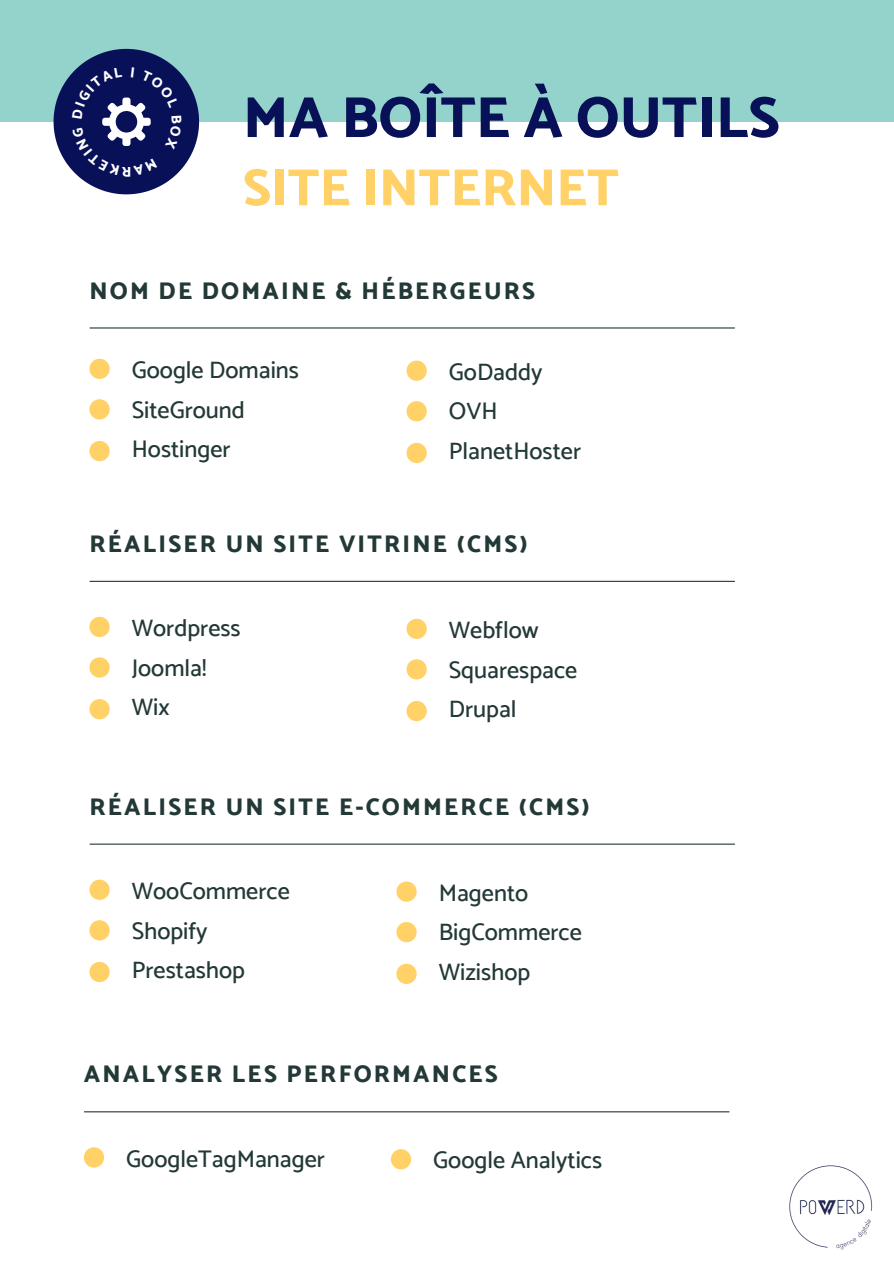
<style>
.page{position:relative;width:894px;height:1264px;background:#fff}
.page>*{position:absolute;margin:0;border:0;box-sizing:border-box;transform-origin:0 0}
.t1{font:800 58.2px "Catamaran";color:#081158}
.t2{font:800 52.35px "Catamaran";color:#ffd166}
.t3{font:500 24px "Catamaran";color:#233937}
.t4{font:800 24px "Catamaran";letter-spacing:.09em;color:#233937}
.t5{font:800 14.1px "Catamaran";color:#fff}
</style>
<div class="page">
<div style="left:0;top:0;width:893px;height:122px;background:#94d3cb"></div>
<svg style="left:89px;top:699px;width:21px;height:20px"></svg>
<svg style="left:89px;top:657px;width:21px;height:20px"></svg>
<svg style="left:89px;top:617px;width:21px;height:20px"></svg>
<svg style="left:406px;top:701px;width:20px;height:20px"></svg>
<svg style="left:406px;top:659px;width:20px;height:20px"></svg>
<svg style="left:406px;top:618px;width:20px;height:21px"></svg>
<hr style="left:90px;top:581px;width:644px;height:1px;background:#233937">
<svg style="left:89px;top:961px;width:21px;height:21px"></svg>
<svg style="left:89px;top:920px;width:21px;height:20px"></svg>
<svg style="left:89px;top:879px;width:21px;height:20px"></svg>
<svg style="left:396px;top:963px;width:20px;height:20px"></svg>
<svg style="left:396px;top:922px;width:20px;height:20px"></svg>
<svg style="left:396px;top:881px;width:20px;height:20px"></svg>
<hr style="left:90px;top:843px;width:644px;height:1px;background:#233937">
<hr style="left:90px;top:327px;width:644px;height:1px;background:#233937">
<svg style="left:89px;top:441px;width:21px;height:20px"></svg>
<svg style="left:89px;top:399px;width:21px;height:20px"></svg>
<svg style="left:89px;top:359px;width:21px;height:20px"></svg>
<svg style="left:406px;top:443px;width:20px;height:20px"></svg>
<svg style="left:406px;top:401px;width:20px;height:20px"></svg>
<svg style="left:406px;top:360px;width:20px;height:21px"></svg>
<svg style="left:84px;top:1147px;width:20px;height:20px"></svg>
<svg style="left:391px;top:1149px;width:20px;height:20px"></svg>
<hr style="left:84px;top:1111px;width:644px;height:1px;background:#233937">
<img style="left:789px;top:1165px;width:84px;height:85px">
<svg style="left:53px;top:48px;width:147px;height:147px"></svg>
<p class="t5" style="left:131px;top:180px;width:11px;rotate:-180deg">R</p>
<p class="t1" style="left:243px;top:83px;width:538px">MA BOÎTE À OUTILS</p>
<p class="t2" style="left:243px;top:156px;width:377px">SITE INTERNET</p>
<p class="t4" style="left:89px;top:276px;width:447px">NOM DE DOMAINE &amp; HÉBERGEURS</p>
<p class="t3" style="left:132px;top:355px;width:169px">Google Domains</p>
<p class="t3" style="left:132px;top:395px;width:115px">SiteGround</p>
<p class="t3" style="left:132px;top:435px;width:100px">Hostinger</p>
<p class="t3" style="left:448px;top:357px;width:95px">GoDaddy</p>
<p class="t3" style="left:448px;top:397px;width:50px">OVH</p>
<p class="t3" style="left:448px;top:437px;width:134px">PlanetHoster</p>
<p class="t4" style="left:89px;top:529px;width:439px">RÉALISER UN SITE VITRINE (CMS)</p>
<p class="t3" style="left:132px;top:613px;width:110px">Wordpress</p>
<p class="t3" style="left:132px;top:653px;width:76px">Joomla!</p>
<p class="t3" style="left:132px;top:693px;width:39px">Wix</p>
<p class="t3" style="left:448px;top:615px;width:91px">Webflow</p>
<p class="t3" style="left:448px;top:655px;width:130px">Squarespace</p>
<p class="t3" style="left:448px;top:695px;width:69px">Drupal</p>
<p class="t4" style="left:89px;top:792px;width:501px">RÉALISER UN SITE E-COMMERCE (CMS)</p>
<p class="t3" style="left:132px;top:876px;width:159px">WooCommerce</p>
<p class="t3" style="left:132px;top:916px;width:77px">Shopify</p>
<p class="t3" style="left:132px;top:955px;width:115px">Prestashop</p>
<p class="t3" style="left:438px;top:878px;width:91px">Magento</p>
<p class="t3" style="left:438px;top:918px;width:144px">BigCommerce</p>
<p class="t3" style="left:438px;top:957px;width:93px">Wizishop</p>
<p class="t4" style="left:84px;top:1060px;width:415px">ANALYSER LES PERFORMANCES</p>
<p class="t3" style="left:126px;top:1144px;width:200px">GoogleTagManager</p>
<p class="t3" style="left:433px;top:1146px;width:170px">Google Analytics</p>
</div>
